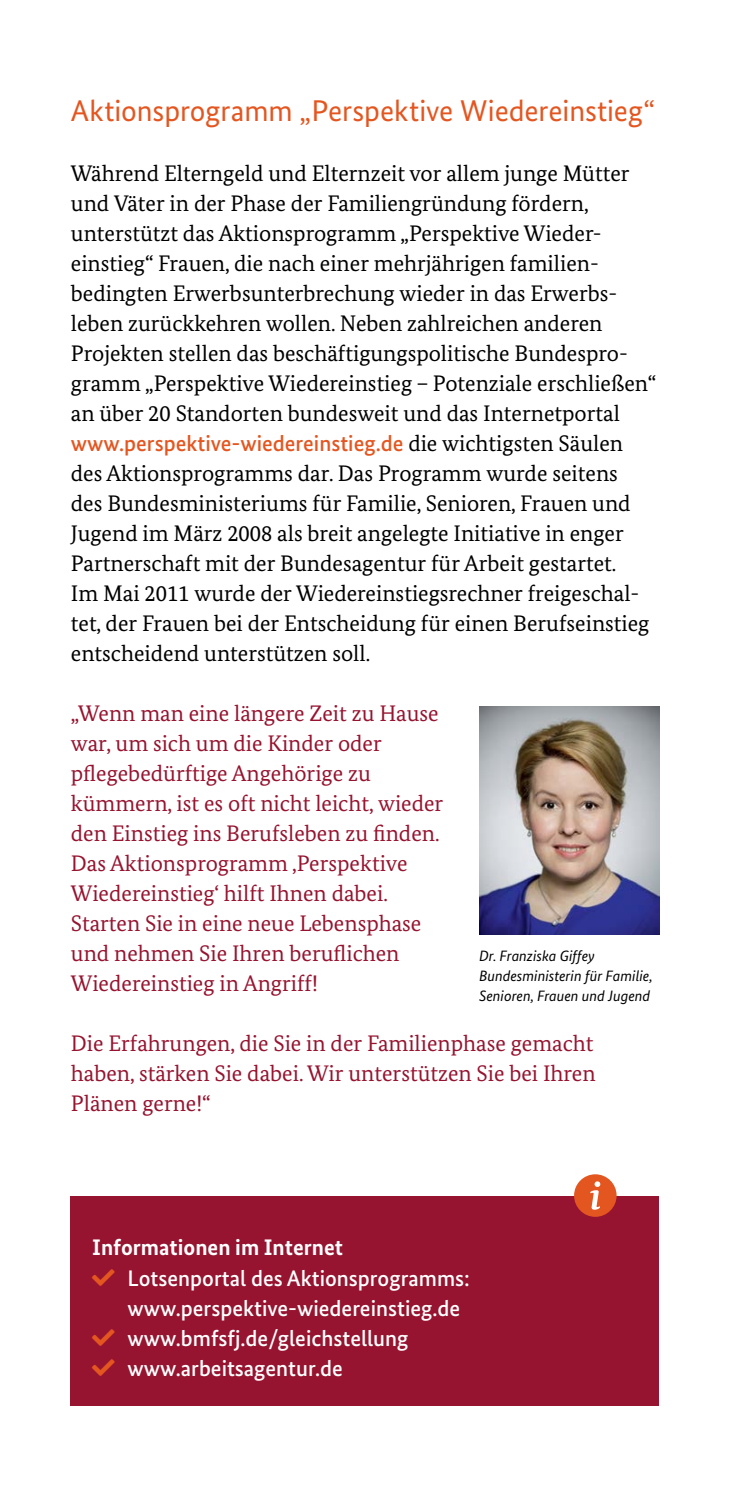
<style>
.page{position:relative;width:730px;height:1489px;background:#fff}
.page>*{position:absolute;margin:0;border:0;box-sizing:border-box;transform-origin:0 0}
.t1{font:30px "Bundes Sans";letter-spacing:-.005em;color:#e45620}
.t2{font:22.5px/30px "Bundes Serif";color:#000}
.t3{font:22.5px/30px "Bundes Serif";color:#961430}
.t4{font:500 22.5px/30px "Bundes Sans";color:#fff}
.t5{font:700 22.5px "Bundes Sans";color:#fff}
.t6{font:italic 15px/20px "Bundes Sans";color:#000}
.s1{font-family:"Bundes Sans";font-weight:500;color:#e45620}
.s2{color:#e45620}
</style>
<div class="page">
<img style="left:479px;top:706px;width:180px;height:227px">
<div style="left:71px;top:1195px;width:588px;height:210px;background:#961430"></div>
<div style="left:574px;top:1174px;width:43px;height:42px;background:#e45620;border-radius:50%"></div>
<svg style="left:590px;top:1181px;width:10px;height:28px"></svg>
<h2 class="t1" style="left:71px;top:92px;width:586px">Aktionsprogramm „Perspektive Wiedereinstieg“</h2>
<p class="t2" style="left:71px;top:158px;width:587px">Während Elterngeld und Elternzeit vor allem junge Mütter und Väter in der Phase der Familiengründung fördern, unterstützt das Aktionsprogramm „Perspektive Wieder&shy;einstieg“ Frauen, die nach einer mehrjährigen familien&shy;bedingten Erwerbsunterbrechung wieder in das Erwerbs&shy;leben zurückkehren wollen. Neben zahlreichen anderen Projekten stellen das beschäftigungspolitische Bundespro&shy;gramm „Perspektive Wiedereinstieg – Potenziale erschließen“ an über 20 Standorten bundesweit und das Internetportal <span class="s1">www.perspektive-wiedereinstieg.de</span> die wichtigsten Säulen des Aktionsprogramms dar. Das Programm wurde seitens<br>des Bundesministeriums für Familie, Senioren, Frauen und Jugend im März 2008 als breit angelegte Initiative in enger Partnerschaft mit der Bundesagentur für Arbeit gestartet.<br>Im Mai 2011 wurde der Wiedereinstiegsrechner freigeschal&shy;tet, der Frauen bei der Entscheidung für einen Berufseinstieg entscheidend unterstützen soll.</p>
<p class="t3" style="left:71px;top:698px;width:374px">„Wenn man eine längere Zeit zu Hause war, um sich um die Kinder oder pflegebedürftige Angehörige zu kümmern, ist es oft nicht leicht, wieder den Einstieg ins Berufsleben zu finden.<br>Das Aktionsprogramm ,Perspektive Wiedereinstieg‘ hilft Ihnen dabei.<br>Starten Sie in eine neue Lebensphase und nehmen Sie Ihren beruflichen Wiedereinstieg in Angriff!</p>
<p class="t3" style="left:71px;top:1028px;width:526px;text-align:justify">Die Erfahrungen, die Sie in der Familienphase gemacht haben, stärken Sie dabei. Wir unterstützen Sie bei Ihren Plänen gerne!“</p>
<p class="t6" style="left:479px;top:945px;width:175px">Dr. Franziska Giffey<br>Bundesministerin für Familie,<br>Senioren, Frauen und Jugend</p>
<p class="t5" style="left:92px;top:1233px;width:252px">Informationen im Internet</p>
<p class="t4" style="left:128px;top:1262px;width:344px;text-indent:-35px"><span class="s2">✓</span> Lotsenportal des Aktionsprogramms: www.perspektive-wiedereinstieg.de</p>
<p class="t4" style="left:92px;top:1322px;width:318px"><span class="s2">✓</span> www.bmfsfj.de/gleichstellung</p>
<p class="t4" style="left:92px;top:1352px;width:252px"><span class="s2">✓</span> www.arbeitsagentur.de</p>
</div>
